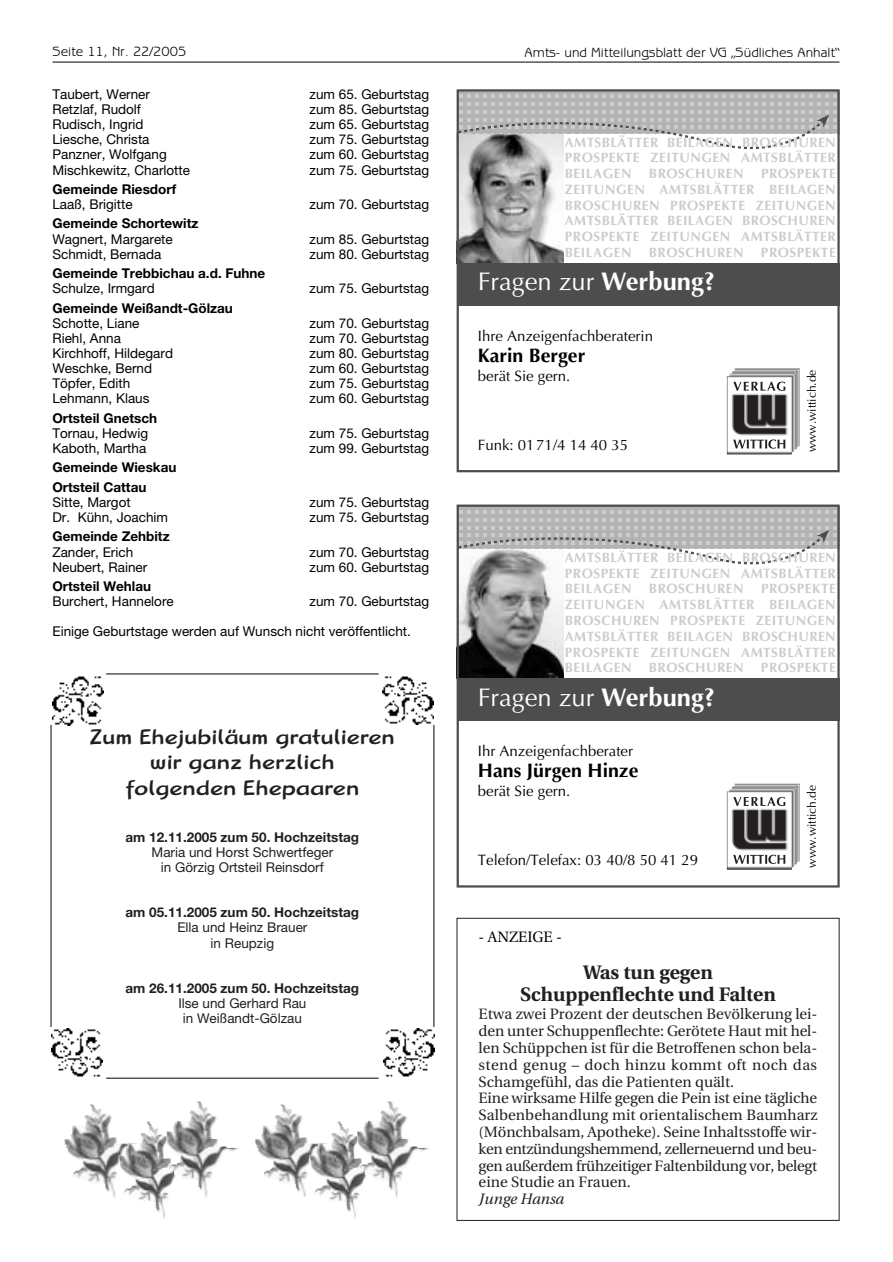
<style>
.page{position:relative;width:893px;height:1262px;background:#fff}
.page>*{position:absolute;margin:0;border:0;box-sizing:border-box;transform-origin:0 0}
.t1{font:25.5px "Optima";color:#fff}
.t2{font:500 22.5px/25.2px "Linotype Rana";color:#231f1f;text-align:center}
.t3{font:700 19.5px/21.9px "Utopia";color:#231f1f;text-align:center}
.t4{font:700 19.5px "Optima";color:#000}
.t5{font:15px/16.8px "Utopia";letter-spacing:-.005em;color:#231f1f}
.t6{font:15px "Optima";color:#000}
.t7{font:italic 15px "Utopia";color:#231f1f}
.t8{font:15px "Utopia";color:#000}
.t9{font:13.5px "Helvetica Neue LT";color:#000}
.t10{font:700 13.5px/15.8px "Optima";letter-spacing:.04em;color:#ccc;text-align:justify}
.t11{font:700 13.5px/19.4px "Helvetica Neue LT";color:#000}
.t12{font:13.5px/15.1px "Helvetica Neue LT";color:#231f1f;text-align:center}
.t13{font:700 13.5px "Helvetica Neue LT";color:#231f1f}
.t14{font:13.5px "Benguiat Gothic";color:#000}
.t15{font:12px "Optima";color:#000}
.s1{font-weight:700}
</style>
<div class="page">
<hr style="left:52px;top:62px;width:787px;height:1px;background:#000">
<img style="left:383px;top:1028px;width:51px;height:49px">
<img style="left:52px;top:676px;width:51px;height:49px">
<img style="left:382px;top:676px;width:51px;height:48px">
<img style="left:51px;top:1028px;width:51px;height:49px">
<hr style="left:106px;top:673px;width:272px;height:1px;background:#000">
<hr style="left:106px;top:1077px;width:272px;height:1px;background:#000">
<hr style="left:51px;top:725px;width:1px;height:302px;background:#000">
<hr style="left:433px;top:725px;width:1px;height:302px;background:#000">
<img style="left:64px;top:1104px;width:55px;height:93px">
<img style="left:119px;top:1121px;width:49px;height:98px">
<img style="left:166px;top:1101px;width:73px;height:97px">
<img style="left:255px;top:1104px;width:54px;height:93px">
<img style="left:309px;top:1121px;width:50px;height:97px">
<img style="left:357px;top:1101px;width:72px;height:97px">
<img style="left:459px;top:579px;width:104px;height:99px">
<div style="left:456px;top:506px;width:383px;height:43px;background:#b3b3b3"></div>
<svg style="left:459px;top:510px;width:377px;height:69px"></svg>
<div style="left:456px;top:504px;width:383px;height:383px;border:2px solid #4d4d4d"></div>
<div style="left:456px;top:678px;width:383px;height:42px;background:#4d4d4d"></div>
<img style="left:726px;top:783px;width:73px;height:86px">
<img style="left:733px;top:854px;width:52px;height:10px">
<img style="left:733px;top:797px;width:52px;height:9px">
<img style="left:459px;top:164px;width:104px;height:99px">
<div style="left:456px;top:91px;width:383px;height:43px;background:#b3b3b3"></div>
<svg style="left:459px;top:94px;width:377px;height:70px"></svg>
<div style="left:456px;top:89px;width:383px;height:383px;border:2px solid #4d4d4d"></div>
<div style="left:456px;top:263px;width:383px;height:42px;background:#4d4d4d"></div>
<img style="left:726px;top:368px;width:73px;height:86px">
<img style="left:733px;top:439px;width:52px;height:10px">
<img style="left:733px;top:381px;width:52px;height:10px">
<p class="t14" style="left:52px;top:47px;width:135px">Seite 11, Nr. 22/2005</p>
<p class="t14" style="left:524px;top:47px;width:316px">Amts- und Mitteilungsblatt der VG „Südliches Anhalt“</p>
<p class="t9" style="left:52px;top:89px;width:99px">Taubert, Werner</p>
<p class="t9" style="left:309px;top:89px;width:121px">zum 65. Geburtstag</p>
<p class="t9" style="left:52px;top:104px;width:90px">Retzlaf, Rudolf</p>
<p class="t9" style="left:309px;top:104px;width:121px">zum 85. Geburtstag</p>
<p class="t9" style="left:52px;top:120px;width:93px">Rudisch, Ingrid</p>
<p class="t9" style="left:309px;top:120px;width:121px">zum 65. Geburtstag</p>
<p class="t9" style="left:52px;top:135px;width:99px">Liesche, Christa</p>
<p class="t9" style="left:309px;top:135px;width:121px">zum 75. Geburtstag</p>
<p class="t9" style="left:52px;top:150px;width:116px">Panzner, Wolfgang</p>
<p class="t9" style="left:309px;top:150px;width:121px">zum 60. Geburtstag</p>
<p class="t9" style="left:52px;top:165px;width:139px">Mischkewitz, Charlotte</p>
<p class="t9" style="left:309px;top:165px;width:121px">zum 75. Geburtstag</p>
<p class="t11" style="left:52px;top:181px;width:125px">Gemeinde Riesdorf</p>
<p class="t9" style="left:52px;top:199px;width:82px">Laaß, Brigitte</p>
<p class="t9" style="left:309px;top:199px;width:121px">zum 70. Geburtstag</p>
<p class="t11" style="left:52px;top:215px;width:147px">Gemeinde Schortewitz</p>
<p class="t9" style="left:52px;top:234px;width:122px">Wagnert, Margarete</p>
<p class="t9" style="left:309px;top:234px;width:121px">zum 85. Geburtstag</p>
<p class="t9" style="left:52px;top:249px;width:110px">Schmidt, Bernada</p>
<p class="t9" style="left:309px;top:249px;width:121px">zum 80. Geburtstag</p>
<p class="t11" style="left:52px;top:265px;width:214px">Gemeinde Trebbichau a.d. Fuhne</p>
<p class="t9" style="left:52px;top:284px;width:104px">Schulze, Irmgard</p>
<p class="t9" style="left:309px;top:284px;width:121px">zum 75. Geburtstag</p>
<p class="t11" style="left:52px;top:299px;width:182px">Gemeinde Weißandt-Gölzau</p>
<p class="t9" style="left:52px;top:318px;width:89px">Schotte, Liane</p>
<p class="t9" style="left:309px;top:318px;width:121px">zum 70. Geburtstag</p>
<p class="t9" style="left:52px;top:333px;width:70px">Riehl, Anna</p>
<p class="t9" style="left:309px;top:333px;width:121px">zum 70. Geburtstag</p>
<p class="t9" style="left:52px;top:348px;width:122px">Kirchhoff, Hildegard</p>
<p class="t9" style="left:309px;top:348px;width:121px">zum 80. Geburtstag</p>
<p class="t9" style="left:52px;top:363px;width:101px">Weschke, Bernd</p>
<p class="t9" style="left:309px;top:363px;width:121px">zum 60. Geburtstag</p>
<p class="t9" style="left:52px;top:378px;width:79px">Töpfer, Edith</p>
<p class="t9" style="left:309px;top:378px;width:121px">zum 75. Geburtstag</p>
<p class="t9" style="left:52px;top:394px;width:99px">Lehmann, Klaus</p>
<p class="t9" style="left:309px;top:394px;width:121px">zum 60. Geburtstag</p>
<p class="t11" style="left:52px;top:409px;width:106px">Ortsteil Gnetsch</p>
<p class="t9" style="left:52px;top:428px;width:97px">Tornau, Hedwig</p>
<p class="t9" style="left:309px;top:428px;width:121px">zum 75. Geburtstag</p>
<p class="t9" style="left:52px;top:443px;width:95px">Kaboth, Martha</p>
<p class="t9" style="left:309px;top:443px;width:121px">zum 99. Geburtstag</p>
<p class="t11" style="left:52px;top:459px;width:125px">Gemeinde Wieskau<br>Ortsteil Cattau</p>
<p class="t9" style="left:52px;top:497px;width:80px">Sitte, Margot</p>
<p class="t9" style="left:309px;top:497px;width:121px">zum 75. Geburtstag</p>
<p class="t9" style="left:52px;top:512px;width:117px">Dr. Kühn, Joachim</p>
<p class="t9" style="left:309px;top:512px;width:121px">zum 75. Geburtstag</p>
<p class="t11" style="left:52px;top:528px;width:119px">Gemeinde Zehbitz</p>
<p class="t9" style="left:52px;top:547px;width:82px">Zander, Erich</p>
<p class="t9" style="left:309px;top:547px;width:121px">zum 70. Geburtstag</p>
<p class="t9" style="left:52px;top:562px;width:96px">Neubert, Rainer</p>
<p class="t9" style="left:309px;top:562px;width:121px">zum 60. Geburtstag</p>
<p class="t11" style="left:52px;top:578px;width:100px">Ortsteil Wehlau</p>
<p class="t9" style="left:52px;top:596px;width:123px">Burchert, Hannelore</p>
<p class="t9" style="left:309px;top:596px;width:121px">zum 70. Geburtstag</p>
<p class="t9" style="left:52px;top:627px;width:360px">Einige Geburtstage werden auf Wunsch nicht veröffentlicht.</p>
<p class="t10" style="left:565px;top:135px;width:272px">AMTSBLÄTTER BEILAGEN BROSCHUREN PROSPEKTE ZEITUNGEN AMTSBLÄTTER BEILAGEN</p>
<p class="t10" style="left:565px;top:167px;width:272px;text-indent:196px">PROSPEKTE ZEITUNGEN AMTSBLÄTTER BEILAGEN BROSCHUREN PROSPEKTE ZEITUNGEN AMTSBLÄTTER BEILAGEN BROSCHUREN PROSPEKTE ZEITUNGEN AMTSBLÄTTER BEILAGEN</p>
<p class="t10" style="left:649px;top:167px;width:96px">BROSCHUREN</p>
<p class="t10" style="left:649px;top:246px;width:96px">BROSCHUREN</p>
<p class="t10" style="left:761px;top:246px;width:76px">PROSPEKTE</p>
<h1 class="t1" style="left:478px;top:271px;width:239px">Fragen zur <span class="s1">Werbung?</span></h1>
<p class="t6" style="left:478px;top:329px;width:177px">Ihre Anzeigenfachberaterin</p>
<h3 class="t4" style="left:478px;top:347px;width:109px">Karin Berger</h3>
<p class="t6" style="left:478px;top:369px;width:94px">berät Sie gern.</p>
<p class="t15" style="left:806px;top:452px;width:84px;rotate:-90deg">www.wittich.de</p>
<p class="t6" style="left:478px;top:438px;width:152px">Funk: 0171/4 14 40 35</p>
<p class="t10" style="left:565px;top:551px;width:272px">AMTSBLÄTTER BEILAGEN BROSCHUREN PROSPEKTE ZEITUNGEN AMTSBLÄTTER BEILAGEN</p>
<p class="t10" style="left:565px;top:582px;width:272px;text-indent:196px">PROSPEKTE ZEITUNGEN AMTSBLÄTTER BEILAGEN BROSCHUREN PROSPEKTE ZEITUNGEN AMTSBLÄTTER BEILAGEN BROSCHUREN PROSPEKTE ZEITUNGEN AMTSBLÄTTER BEILAGEN</p>
<p class="t10" style="left:649px;top:582px;width:96px">BROSCHUREN</p>
<p class="t10" style="left:649px;top:661px;width:96px">BROSCHUREN</p>
<p class="t10" style="left:761px;top:661px;width:76px">PROSPEKTE</p>
<h2 class="t2" style="left:90px;top:726px;width:306px">Zum Ehejubiläum gratulieren wir ganz herzlich<br>folgenden Ehepaaren</h2>
<p class="t13" style="left:125px;top:832px;width:235px">am 12.11.2005 zum 50. Hochzeitstag</p>
<p class="t12" style="left:152px;top:846px;width:183px">Maria und Horst Schwertfeger in Görzig Ortsteil Reinsdorf</p>
<p class="t13" style="left:125px;top:907px;width:235px">am 05.11.2005 zum 50. Hochzeitstag</p>
<p class="t12" style="left:177px;top:921px;width:131px">Ella und Heinz Brauer in Reupzig</p>
<p class="t13" style="left:125px;top:983px;width:235px">am 26.11.2005 zum 50. Hochzeitstag</p>
<p class="t12" style="left:178px;top:997px;width:130px">Ilse und Gerhard Rau in Weißandt-Gölzau</p>
<h1 class="t1" style="left:478px;top:686px;width:239px">Fragen zur <span class="s1">Werbung?</span></h1>
<p class="t6" style="left:478px;top:744px;width:157px">Ihr Anzeigenfachberater</p>
<h3 class="t4" style="left:478px;top:762px;width:162px">Hans Jürgen Hinze</h3>
<p class="t6" style="left:478px;top:784px;width:94px">berät Sie gern.</p>
<p class="t6" style="left:478px;top:853px;width:222px">Telefon/Telefax: 03 40/8 50 41 29</p>
<p class="t15" style="left:806px;top:867px;width:84px;rotate:-90deg">www.wittich.de</p>
<p class="t8" style="left:478px;top:931px;width:85px">- ANZEIGE -</p>
<h3 class="t3" style="left:520px;top:963px;width:257px">Was tun gegen<br>Schuppenflechte und Falten</h3>
<p class="t5" style="left:478px;top:1007px;width:340px">Etwa zwei Prozent der deutschen Bevölkerung lei&shy;den unter Schuppenflechte: Gerötete Haut mit hel&shy;len Schüppchen ist für die Betroffenen schon bela&shy;stend genug – doch hinzu kommt oft noch das Schamgefühl, das die Patienten quält.<br>Eine wirksame Hilfe gegen die Pein ist eine tägliche Salbenbehandlung mit orientalischem Baumharz (Mönchbalsam, Apotheke). Seine Inhaltsstoffe wir&shy;ken entzündungshemmend, zellerneuernd und beu&shy;gen außerdem frühzeitiger Faltenbildung vor, belegt eine Studie an Frauen.</p>
<p class="t7" style="left:478px;top:1193px;width:87px">Junge Hansa</p>
</div>
